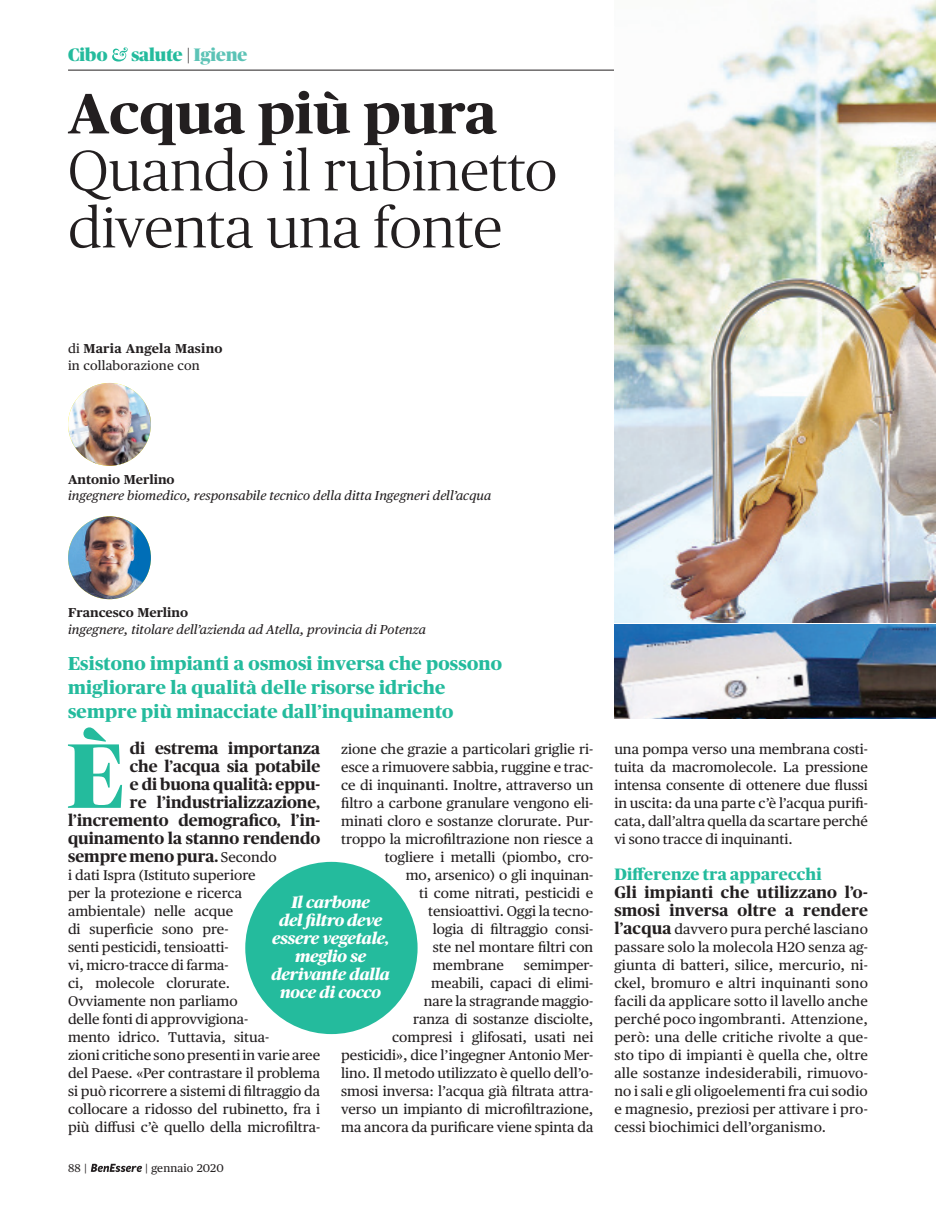
<style>
.page{position:relative;width:936px;height:1212px;background:#fff}
.page>*{position:absolute;margin:0;border:0;box-sizing:border-box;transform-origin:0 0}
.t1{font:700 91.5px "Publico Banner";color:#24bb9d}
.t2{font:300 57px/57px "Publico Headline";color:#231f20;scale:1.05 1}
.t3{font:700 57px "Publico Headline";color:#231f20;scale:1.05 1}
.t4{font:800 18.75px "Publico Headline";letter-spacing:.01em;color:#24bb9d}
.t5{font:900 18px "Publico Banner";color:#24bb9d}
.Testo_non_rientrato{font:700 16.5px/18px "Publico Headline";color:#231f20}
.t6{font:italic 800 16.5px/18px "Publico Headline";letter-spacing:-.01em;color:#fff;text-align:center;scale:1.05 1}
.Titolini_cibo{font:800 16.5px "Publico Headline";letter-spacing:.015em;color:#24bb9d}
.Testo_non_rientrato-2{font:14.1px/18px "Publico Text";color:#231f20;text-align:justify}
.t7{font:italic 12.9px "Publico Text";letter-spacing:.005em;color:#231f20}
.t8{font:700 12.9px "Publico Text";color:#231f20}
.t9{font:12.9px "Publico Text";letter-spacing:.015em;color:#231f20}
.t10{font:11.25px "Publico Text";letter-spacing:.015em;color:#231f20}
.s1{color:#231f20}
.s2{color:#5cc3b6}
.s3{font-weight:400}
.s4{font-family:"Publico Text";font-weight:400;font-size:14.1px}
.s5{font-family:"Publico Headline";font-weight:700;font-size:16.5px}
</style>
<div class="page">
<svg style="left:112px;top:47px;width:16px;height:15px"></svg>
<hr style="left:68px;top:70px;width:867px;height:1px;background:#231f20">
<div style="left:245px;top:862px;width:172px;height:172px;background:#24bb9d;border-radius:50%"></div>
<img style="left:68px;top:383px;width:83px;height:83px;border-radius:41px">
<img style="left:68px;top:516px;width:83px;height:83px;border-radius:41px">
<img style="left:614px;top:0;width:321px;height:718px">
<svg style="left:91px;top:1164px;width:51px;height:8px"></svg>
<p class="t5" style="left:68px;top:42px;width:41px">Cibo</p>
<p class="t5" style="left:131px;top:42px;width:117px">salute <span class="s1">|</span> <span class="s2">Igiene</span></p>
<p class="t3" style="left:68px;top:72px;width:410px">Acqua più pura</p>
<p class="t2" style="left:68px;top:139px;width:467px">Quando il rubinetto diventa una fonte</p>
<p class="t8" style="left:68px;top:339px;width:156px"><span class="s3">di</span> Maria Angela Masino</p>
<p class="t9" style="left:68px;top:355px;width:133px">in collaborazione con</p>
<p class="t8" style="left:68px;top:469px;width:108px">Antonio Merlino</p>
<p class="t7" style="left:68px;top:486px;width:425px">ingegnere biomedico, responsabile tecnico della ditta Ingegneri dell’acqua</p>
<p class="t8" style="left:68px;top:603px;width:122px">Francesco Merlino</p>
<p class="t7" style="left:68px;top:619px;width:359px">ingegnere, titolare dell’azienda ad Atella, provincia di Potenza</p>
<p class="t4" style="left:68px;top:650px;width:435px">Esistono impianti a osmosi inversa che possono</p>
<p class="t4" style="left:68px;top:674px;width:379px">migliorare la qualità delle risorse idriche</p>
<p class="t4" style="left:68px;top:698px;width:387px">sempre più minacciate dall’inquinamento</p>
<p class="Testo_non_rientrato" style="left:130px;top:738px;width:192px">di estrema importanza</p>
<p class="Testo_non_rientrato" style="left:130px;top:756px;width:192px">che l’acqua sia potabile</p>
<p class="Testo_non_rientrato" style="left:130px;top:774px;width:192px">e di buona qualità: eppu-</p>
<p class="Testo_non_rientrato" style="left:130px;top:792px;width:192px">re l’industrializzazione,</p>
<p class="Testo_non_rientrato" style="left:68px;top:810px;width:254px">l’incremento demografico, l’in-</p>
<p class="Testo_non_rientrato" style="left:68px;top:828px;width:254px">quinamento la stanno rendendo</p>
<p class="Testo_non_rientrato" style="left:68px;top:846px;width:210px">sempre meno pura. <span class="s4">Secondo</span></p>
<p class="Testo_non_rientrato-2" style="left:68px;top:865px;width:254px;text-align:left">i dati Ispra (Istituto superiore<br>per la protezione e ricerca ambientale) nelle acque<br>di superficie sono pre-<br>senti pesticidi, tensioatti-<br>vi, micro-tracce di farma-<br>ci, molecole clorurate.<br>Ovviamente non parliamo<br>delle fonti di approvvigiona-<br>mento idrico. Tuttavia, situa-<br>zioni critiche sono presenti in varie aree del Paese. «Per contrastare il problema si può ricorrere a sistemi di filtraggio da collocare a ridosso del rubinetto, fra i più diffusi c’è quello della microfiltra-</p>
<p class="t1" style="left:67px;top:711px;width:58px">È</p>
<p class="Testo_non_rientrato-2" style="left:341px;top:739px;width:254px">zione che grazie a particolari griglie ri-</p>
<p class="Testo_non_rientrato-2" style="left:341px;top:757px;width:254px">esce a rimuovere sabbia, ruggine e trac-</p>
<p class="Testo_non_rientrato-2" style="left:341px;top:775px;width:254px">ce di inquinanti. Inoltre, attraverso un</p>
<p class="Testo_non_rientrato-2" style="left:341px;top:793px;width:254px">filtro a carbone granulare vengono eli-</p>
<p class="Testo_non_rientrato-2" style="left:341px;top:811px;width:254px">minati cloro e sostanze clorurate. Pur-</p>
<p class="Testo_non_rientrato-2" style="left:341px;top:829px;width:254px">troppo la microfiltrazione non riesce a</p>
<p class="Testo_non_rientrato-2" style="left:385px;top:847px;width:210px">togliere i metalli (piombo, cro-</p>
<p class="Testo_non_rientrato-2" style="left:406px;top:865px;width:189px">mo, arsenico) o gli inquinan-</p>
<p class="Testo_non_rientrato-2" style="left:419px;top:883px;width:176px">ti come nitrati, pesticidi e</p>
<p class="Testo_non_rientrato-2" style="left:428px;top:901px;width:167px">tensioattivi. Oggi la tecno-</p>
<p class="Testo_non_rientrato-2" style="left:433px;top:919px;width:162px">logia di filtraggio consi-</p>
<p class="Testo_non_rientrato-2" style="left:433px;top:937px;width:162px">ste nel montare filtri con</p>
<p class="Testo_non_rientrato-2" style="left:433px;top:955px;width:73px">membrane</p>
<p class="t6" style="left:271px;top:892px;width:114px">Il carbone<br>del filtro deve essere vegetale, meglio se derivante dalla noce di cocco</p>
<p class="Testo_non_rientrato-2" style="left:341px;top:955px;width:254px;text-align:right">semimper-<br>meabili, capaci di elimi-<br>nare la stragrande maggio-<br>ranza di sostanze disciolte,<br>compresi i glifosati, usati nei pesticidi», dice l’ingegner Antonio Mer&shy;lino. Il metodo utilizzato è quello dell’o&shy;smosi inversa: l’acqua già filtrata attra&shy;verso un impianto di microfiltrazione, ma ancora da purificare viene spinta da</p>
<p class="t10" style="left:68px;top:1159px;width:20px">88 |</p>
<p class="t10" style="left:145px;top:1159px;width:80px">| gennaio 2020</p>
<p class="Testo_non_rientrato-2" style="left:614px;top:739px;width:255px">una pompa verso una membrana costi&shy;tuita da macromolecole. La pressione intensa consente di ottenere due flussi in uscita: da una parte c’è l’acqua purifi&shy;cata, dall’altra quella da scartare perché vi sono tracce di inquinanti.</p>
<p class="Titolini_cibo" style="left:614px;top:862px;width:209px">Differenze tra apparecchi</p>
<p class="Testo_non_rientrato" style="left:614px;top:882px;width:255px">Gli impianti che utilizzano l’o&shy;smosi inversa oltre a rendere</p>
<p class="Testo_non_rientrato-2" style="left:614px;top:919px;width:255px"><span class="s5">l’acqua</span> davvero pura perché lasciano passare solo la molecola H2O senza ag&shy;giunta di batteri, silice, mercurio, ni&shy;ckel, bromuro e altri inquinanti sono facili da applicare sotto il lavello anche perché poco ingombranti. Attenzione, però: una delle critiche rivolte a que&shy;sto tipo di impianti è quella che, oltre alle sostanze indesiderabili, rimuovo&shy;no i sali e gli oligoelementi fra cui sodio e magnesio, preziosi per attivare i pro&shy;cessi biochimici dell’organismo.</p>
</div>
